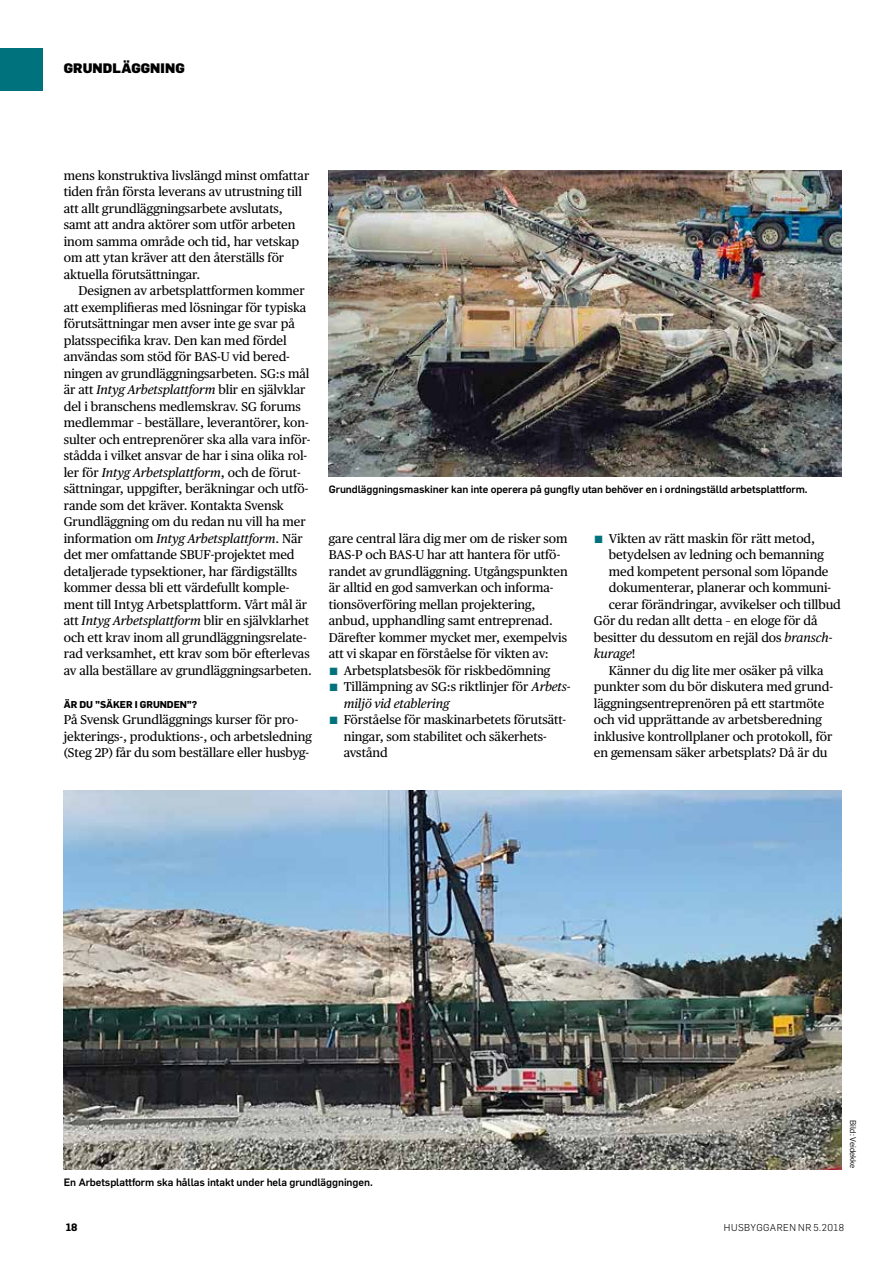
<style>
.page{position:relative;width:893px;height:1263px;background:#fff}
.page>*{position:absolute;margin:0;border:0;box-sizing:border-box;transform-origin:0 0}
.t1{font:900 13.5px "Flama";letter-spacing:.01em;color:#000}
.t2{font:12.75px/16.5px "Publico Text";letter-spacing:-.005em;color:#000}
.t3{font:italic 12.75px "Publico Text";letter-spacing:-.015em;color:#000}
.t4{font:500 10.5px "Flama";letter-spacing:-.005em;color:#000}
.t5{font:700 10.5px "Flama";color:#000}
.t6{font:700 9.75px "Flama";letter-spacing:-.005em;color:#000}
.t7{font:300 9.75px "Flama";letter-spacing:.05em;color:#000}
.t8{font:8.25px "Flama";letter-spacing:-.005em;color:#000}
.s1{font-style:italic}
.s2{font-size:10.5px;color:#00727d}
.s3{font-style:normal}
</style>
<div class="page">
<div style="left:0;top:48px;width:43px;height:43px;background:#00727d"></div>
<img style="left:329px;top:170px;width:513px;height:307px">
<img style="left:64px;top:790px;width:778px;height:380px">
<p class="t1" style="left:64px;top:61px;width:122px">GRUNDLÄGGNING</p>
<p class="t2" style="left:64px;top:167px;width:247px">mens konstruktiva livslängd minst omfattar tiden från första leverans av utrustning till att allt grundläggningsarbete avslutats, samt att andra aktörer som utför arbeten inom samma område och tid, har vetskap om att ytan kräver att den återställs för aktuella förutsättningar.</p>
<p class="t2" style="left:64px;top:283px;width:250px;text-indent:15px">Designen av arbetsplattformen kommer att exemplifieras med lösningar för typiska förutsättningar men avser inte ge svar på platsspecifika krav. Den kan med fördel användas som stöd för BAS-U vid bered&shy;ningen av grundläggningsarbeten. SG:s mål är att <span class="s1">Intyg Arbetsplattform</span> blir en självklar del i branschens medlemskrav. SG forums medlemmar – beställare, leverantörer, kon&shy;sulter och entreprenörer ska alla vara inför&shy;stådda i vilket ansvar de har i sina olika rol&shy;ler för <span class="s1">Intyg Arbetsplattform</span>, och de förut&shy;sättningar, uppgifter, beräkningar och utfö&shy;rande som det kräver. Kontakta Svensk Grundläggning om du redan nu vill ha mer information om <span class="s1">Intyg Arbetsplattform</span>. När det mer omfattande SBUF-projektet med detaljerade typsektioner, har färdigställts kommer dessa bli ett värdefullt komple&shy;ment till Intyg Arbetsplattform. Vårt mål är att <span class="s1">Intyg Arbetsplattform</span> blir en självklarhet och ett krav inom all grundläggningsrelate&shy;rad verksamhet, ett krav som bör efterlevas av alla beställare av grundläggningsarbeten.</p>
<p class="t6" style="left:64px;top:699px;width:135px">ÄR DU ”SÄKER I GRUNDEN”?</p>
<p class="t2" style="left:64px;top:712px;width:250px">På Svensk Grundläggnings kurser för pro&shy;jekterings-, produktions-, och arbetsledning (Steg 2P) får du som beställare eller husbyg-</p>
<p class="t4" style="left:329px;top:483px;width:480px">Grundläggningsmaskiner kan inte operera på gungfly utan behöver en i ordningställd arbetsplattform.</p>
<p class="t2" style="left:329px;top:530px;width:240px">gare central lära dig mer om de risker som BAS-P och BAS-U har att hantera för utfö&shy;randet av grundläggning. Utgångspunkten är alltid en god samverkan och informa&shy;tionsöverföring mellan projektering, anbud, upphandling samt entreprenad.<br>Därefter kommer mycket mer, exempelvis att vi skapar en förståelse för vikten av:</p>
<p class="t2" style="left:329px;top:662px;width:223px"><span class="s2">■</span> Arbetsplatsbesök för riskbedömning</p>
<p class="t2" style="left:344px;top:679px;width:228px;text-indent:-15px"><span class="s2">■</span> Tillämpning av SG:s riktlinjer för <span class="s1">Arbets&shy;miljö vid etablering</span></p>
<p class="t2" style="left:344px;top:712px;width:224px;text-indent:-15px"><span class="s2">■</span> Förståelse för maskinarbetets förutsätt&shy;ningar, som stabilitet och säkerhets&shy;avstånd</p>
<p class="t2" style="left:594px;top:530px;width:223px"><span class="s2">■</span> Vikten av rätt maskin för rätt metod,</p>
<p class="t2" style="left:609px;top:547px;width:217px">betydelsen av ledning och bemanning</p>
<p class="t2" style="left:609px;top:563px;width:221px">med kompetent personal som löpande</p>
<p class="t2" style="left:609px;top:580px;width:224px">dokumenterar, planerar och kommuni-</p>
<p class="t2" style="left:609px;top:596px;width:234px">cerar förändringar, avvikelser och tillbud</p>
<p class="t2" style="left:594px;top:613px;width:225px">Gör du redan allt detta – en eloge för då</p>
<p class="t2" style="left:594px;top:629px;width:240px">besitter du dessutom en rejäl dos <span class="s1">bransch-</span></p>
<p class="t3" style="left:594px;top:646px;width:43px">kurage<span class="s3">!</span></p>
<p class="t2" style="left:609px;top:662px;width:216px">Känner du dig lite mer osäker på vilka</p>
<p class="t2" style="left:594px;top:679px;width:241px">punkter som du bör diskutera med grund-</p>
<p class="t2" style="left:594px;top:695px;width:232px">läggningsentreprenören på ett startmöte</p>
<p class="t2" style="left:594px;top:712px;width:229px">och vid upprättande av arbetsberedning</p>
<p class="t2" style="left:594px;top:728px;width:240px">inklusive kontrollplaner och protokoll, för</p>
<p class="t2" style="left:594px;top:744px;width:235px">en gemensam säker arbetsplats? Då är du</p>
<p class="t4" style="left:64px;top:1176px;width:310px">En Arbetsplattform ska hållas intakt under hela grundläggningen.</p>
<p class="t8" style="left:858px;top:1120px;width:50px;rotate:90deg">Bild: Veidekke</p>
<p class="t5" style="left:66px;top:1221px;width:13px">18</p>
<p class="t7" style="left:724px;top:1222px;width:122px">HUSBYGGAREN NR 5.2018</p>
</div>
